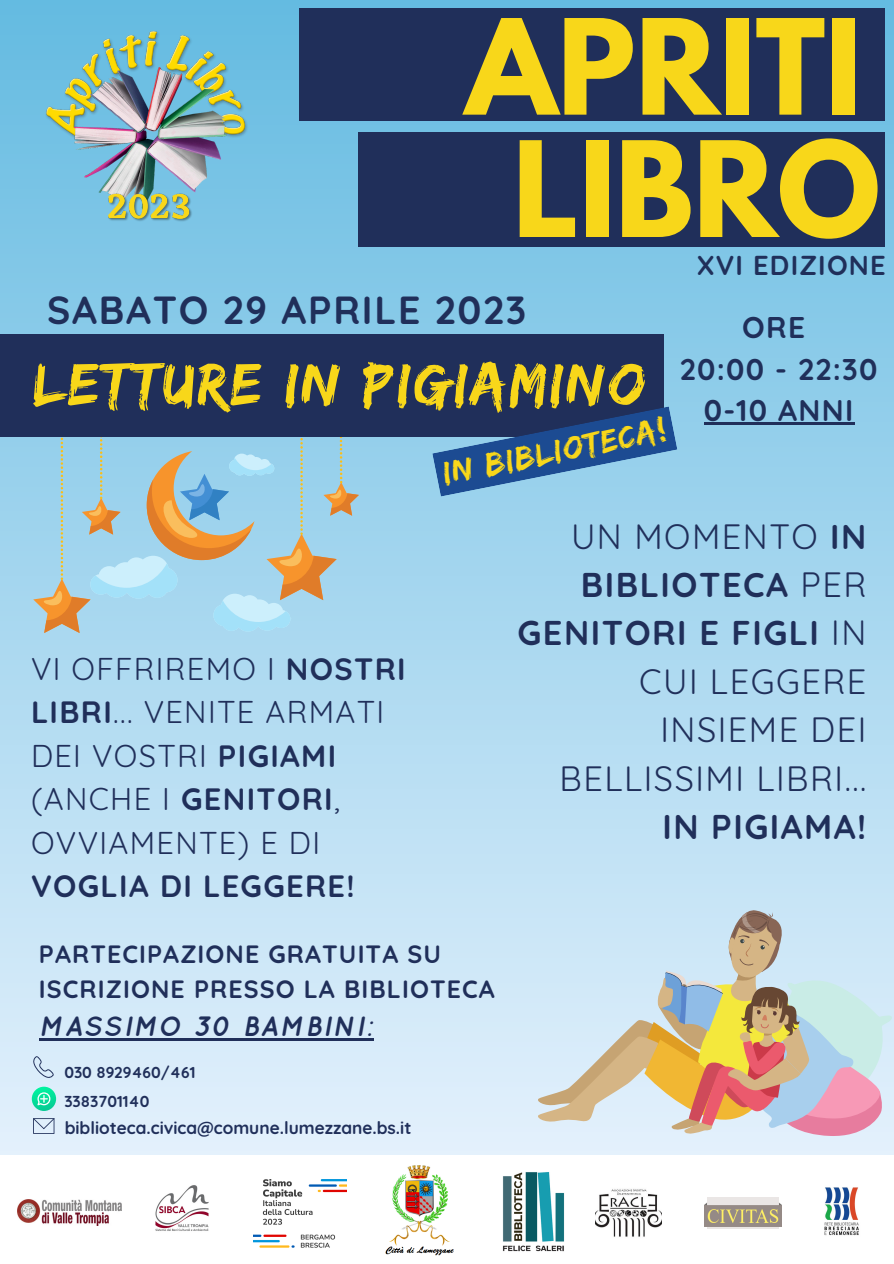
<style>
.page{position:relative;width:894px;height:1264px;background:#fff}
.page>*{position:absolute;margin:0;border:0;box-sizing:border-box;transform-origin:0 0}
.t1{font:700 117.3px "League Spartan";color:#f8d71a}
.t2{font:700 117.15px "League Spartan";color:#f8d71a}
.t3{font:61.8px "Edo";letter-spacing:.045em;color:#f8d71a}
.t4{font:700 39px "Quicksand";letter-spacing:.045em;color:#202f5a}
.t5{font:34.2px/48.4px "Quicksand";letter-spacing:.045em;color:#202f5a;text-align:right}
.t6{font:700 34.2px "Quicksand";letter-spacing:.045em;color:#202f5a}
.t7{font:33.45px "Edo";color:#f8d71a}
.t8{font:30.75px/43.5px "Quicksand";letter-spacing:.045em;color:#202f5a}
.t9{font:700 30.75px "Quicksand";letter-spacing:.045em;color:#202f5a}
.t10{font:700 29.85px/41.7px "Quicksand";letter-spacing:.045em;color:#202f5a;text-align:center}
.t11{font:italic 700 27.9px "Quicksand";letter-spacing:.045em;color:#202f5a}
.t12{font:700 27.3px "Quicksand";letter-spacing:.045em;color:#202f5a}
.t13{font:700 24.9px/35px "Quicksand";letter-spacing:.045em;color:#202f5a}
.t14{font:700 17.25px "Quicksand";color:#202f5a}
.t15{font:700 15.75px "Quicksand";color:#202f5a}
.s1{font-weight:700}
</style>
<div class="page">
<div style="left:0;top:0;width:893px;height:1263px;background:linear-gradient(to bottom,#63b9df,#eff6ff)"></div>
<div style="left:0;top:1154px;width:893px;height:109px;background:#fff"></div>
<img style="left:385px;top:1165px;width:69px;height:91px">
<img style="left:155px;top:1185px;width:54px;height:46px">
<img style="left:824px;top:1187px;width:35px;height:49px">
<img style="left:704px;top:1197px;width:77px;height:31px">
<img style="left:18px;top:1199px;width:103px;height:26px">
<img style="left:502px;top:1172px;width:63px;height:80px">
<img style="left:595px;top:1189px;width:66px;height:48px">
<img style="left:254px;top:1179px;width:92px;height:69px">
<div style="left:298px;top:8px;width:586px;height:113px;background:#202f5a"></div>
<div style="left:358px;top:132px;width:526px;height:115px;background:#202f5a"></div>
<img style="left:39px;top:19px;width:215px;height:202px">
<img style="left:104px;top:175px;width:93px;height:73px">
<hr style="left:39px;top:1038px;width:334px;height:2px;background:#202f5a">
<svg style="left:33px;top:1118px;width:21px;height:15px"></svg>
<svg style="left:33px;top:1055px;width:21px;height:22px"></svg>
<svg style="left:33px;top:437px;width:326px;height:196px;background:#aacad3"></svg>
<div style="left:0;top:334px;width:663px;height:103px;background:#202f5a"></div>
<svg style="left:32px;top:1086px;width:24px;height:24px"></svg>
<svg style="left:37px;top:1092px;width:13px;height:13px"></svg>
<svg style="left:535px;top:908px;width:356px;height:229px;background:#cfcdc7"></svg>
<hr style="left:703px;top:423px;width:151px;height:2px;background:#202f5a">
<svg style="left:432px;top:406px;width:245px;height:90px"></svg>
<h2 class="t2" style="left:465px;top:9px;width:397px">APRITI</h2>
<h1 class="t1" style="left:512px;top:131px;width:369px">LIBRO</h1>
<p class="t4" style="left:47px;top:285px;width:480px">SABATO 29 APRILE 2023</p>
<h3 class="t3" style="left:33px;top:348px;width:614px">LETTURE IN PIGIAMINO</h3>
<p class="t7" style="left:439px;top:453px;width:228px;rotate:-11deg">IN BIBLIOTECA!</p>
<p class="t12" style="left:696px;top:247px;width:190px">XVI EDIZIONE</p>
<p class="t10" style="left:679px;top:306px;width:199px">ORE<br>20:00 - 22:30</p>
<p class="t10" style="left:703px;top:388px;width:151px">0-10 ANNI</p>
<p class="t8" style="left:31px;top:646px;width:376px">VI OFFRIREMO I <span class="s1">NOSTRI<br>LIBRI</span>... VENITE ARMATI<br>DEI VOSTRI <span class="s1">PIGIAMI </span>(ANCHE I <span class="s1">GENITORI</span>,<br>OVVIAMENTE) E DI</p>
<p class="t9" style="left:31px;top:866px;width:325px">VOGLIA DI LEGGERE!</p>
<p class="t13" style="left:39px;top:935px;width:457px">PARTECIPAZIONE GRATUITA SU<br>ISCRIZIONE PRESSO LA BIBLIOTECA</p>
<p class="t11" style="left:39px;top:1009px;width:335px">MASSIMO 30 BAMBINI:</p>
<p class="t15" style="left:64px;top:1061px;width:132px">030 8929460/461</p>
<p class="t15" style="left:64px;top:1091px;width:86px">3383701140</p>
<p class="t14" style="left:65px;top:1116px;width:348px">biblioteca.civica@comune.lumezzane.bs.it</p>
<p class="t5" style="left:517px;top:511px;width:350px">UN MOMENTO <span class="s1">IN<br>BIBLIOTECA</span> PER<br><span class="s1">GENITORI E FIGLI</span> IN<br>CUI LEGGERE<br>INSIEME DEI<br>BELLISSIMI LIBRI...</p>
<p class="t6" style="left:662px;top:805px;width:205px">IN PIGIAMA!</p>
</div>
